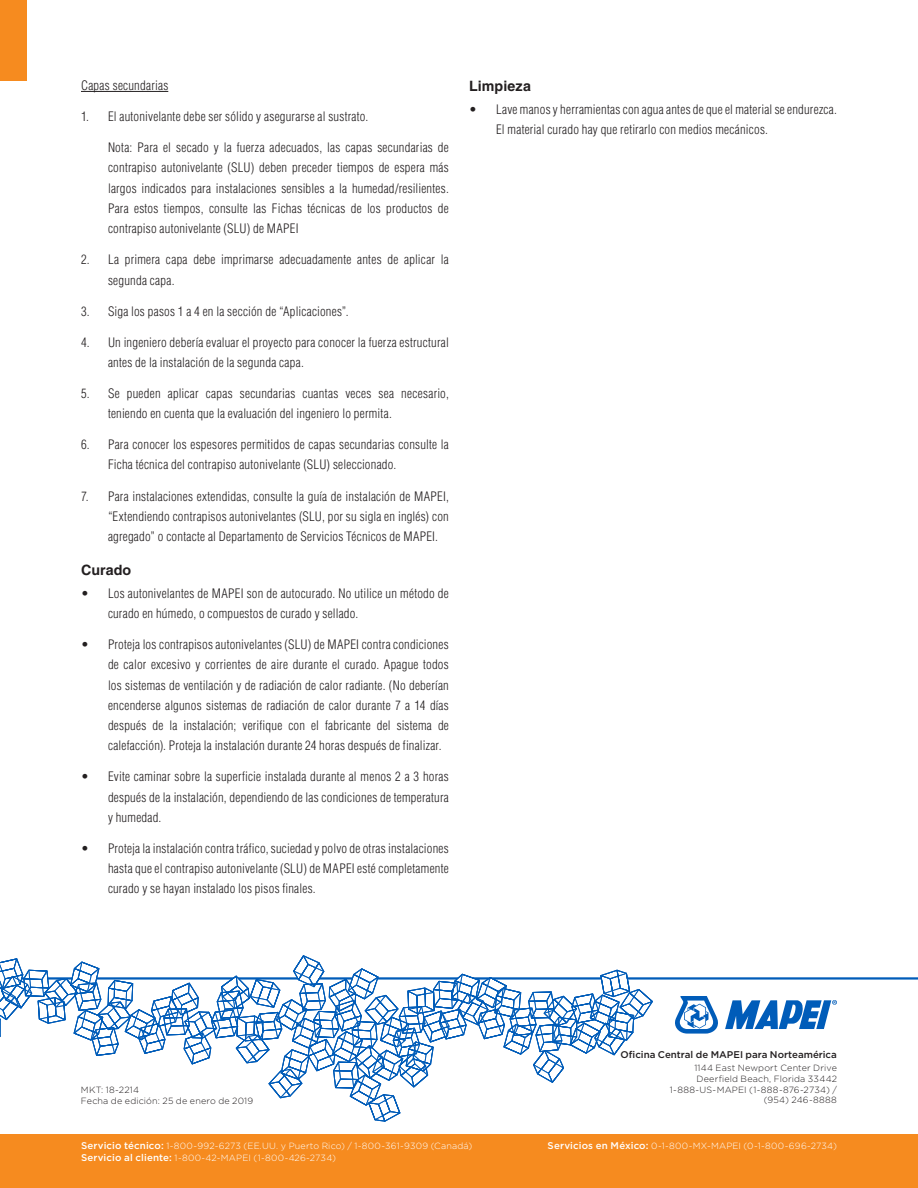
<style>
.page{position:relative;width:918px;height:1188px;background:#fff}
.page>*{position:absolute;margin:0;border:0;box-sizing:border-box;transform-origin:0 0}
.t1{font:700 14.25px "Helvetica LT Std";letter-spacing:.01em;color:#231f20}
.t2{font:300 condensed 12.75px/20.2px "Helvetica LT Std";letter-spacing:.02em;color:#231f20}
.t3{font:500 9.75px "Gotham HTF";color:#231f20}
.t4{font:300 9px/11.7px "Gotham HTF";letter-spacing:.02em;color:#fff}
.t5{font:300 9px/10.8px "Gotham HTF";letter-spacing:.02em;color:#231f20;text-align:right}
.s1{font-weight:500;font-size:9.75px}
</style>
<div class="page">
<div style="left:0;top:0;width:27px;height:81px;background:#f68b1f"></div>
<hr style="left:81px;top:91px;width:87px;height:1px;background:#231f20">
<svg style="left:675px;top:996px;width:43px;height:38px"></svg>
<svg style="left:725px;top:1000px;width:112px;height:29px"></svg>
<hr style="left:0;top:977px;width:918px;height:3px;background:#005cb9">
<div style="left:0;top:1134px;width:918px;height:54px;background:#f68b1f"></div>
<svg style="left:0;top:956px;width:652px;height:165px"></svg>
<p class="t2" style="left:81px;top:75px;width:89px">Capas secundarias</p>
<p class="t2" style="left:81px;top:106px;width:289px">1. El autonivelante debe ser sólido y asegurarse al sustrato.</p>
<p class="t2" style="left:108px;top:137px;width:342px;text-align:justify">Nota: Para el secado y la fuerza adecuados, las capas secundarias de contrapiso autonivelante (SLU) deben preceder tiempos de espera más largos indicados para instalaciones sensibles a la humedad/resilientes.<br>Para estos tiempos, consulte las Fichas técnicas de los productos de contrapiso autonivelante (SLU) de MAPEI</p>
<p class="t2" style="left:108px;top:249px;width:342px;text-indent:-27px">2. La primera capa debe imprimarse adecuadamente antes de aplicar la segunda capa.</p>
<p class="t2" style="left:81px;top:301px;width:269px">3. Siga los pasos 1 a 4 en la sección de “Aplicaciones”.</p>
<p class="t2" style="left:108px;top:332px;width:342px;text-indent:-27px">4. Un ingeniero debería evaluar el proyecto para conocer la fuerza estructural antes de la instalación de la segunda capa.</p>
<p class="t2" style="left:108px;top:383px;width:342px;text-indent:-27px">5. Se pueden aplicar capas secundarias cuantas veces sea necesario, teniendo en cuenta que la evaluación del ingeniero lo permita.</p>
<p class="t2" style="left:108px;top:434px;width:342px;text-indent:-27px">6. Para conocer los espesores permitidos de capas secundarias consulte la<br>Ficha técnica del contrapiso autonivelante (SLU) seleccionado.</p>
<p class="t2" style="left:108px;top:486px;width:342px;text-align:justify;text-indent:-27px">7. Para instalaciones extendidas, consulte la guía de instalación de MAPEI, “Extendiendo contrapisos autonivelantes (SLU, por su sigla en inglés) con agregado” o contacte al Departamento de Servicios Técnicos de MAPEI.</p>
<p class="t1" style="left:81px;top:562px;width:52px">Curado</p>
<p class="t2" style="left:108px;top:583px;width:342px;text-indent:-27px">• Los autonivelantes de MAPEI son de autocurado. No utilice un método de curado en húmedo, o compuestos de curado y sellado.</p>
<p class="t2" style="left:108px;top:634px;width:342px;text-align:justify;text-indent:-27px">• Proteja los contrapisos autonivelantes (SLU) de MAPEI contra condiciones de calor excesivo y corrientes de aire durante el curado. Apague todos los sistemas de ventilación y de radiación de calor radiante. (No deberían encenderse algunos sistemas de radiación de calor durante 7 a 14 días después de la instalación; verifique con el fabricante del sistema de calefacción). Proteja la instalación durante 24 horas después de finalizar.</p>
<p class="t2" style="left:108px;top:767px;width:342px;text-align:justify;text-indent:-27px">• Evite caminar sobre la superficie instalada durante al menos 2 a 3 horas después de la instalación, dependiendo de las condiciones de temperatura y humedad.</p>
<p class="t2" style="left:108px;top:838px;width:342px;text-align:justify;text-indent:-27px">• Proteja la instalación contra tráfico, suciedad y polvo de otras instalaciones hasta que el contrapiso autonivelante (SLU) de MAPEI esté completamente curado y se hayan instalado los pisos finales.</p>
<p class="t1" style="left:469px;top:78px;width:63px">Limpieza</p>
<p class="t2" style="left:496px;top:99px;width:342px;text-indent:-27px">• Lave manos y herramientas con agua antes de que el material se endurezca.<br>El material curado hay que retirarlo con medios mecánicos.</p>
<p class="t3" style="left:621px;top:1049px;width:218px">Oficina Central de MAPEI para Norteamérica</p>
<p class="t5" style="left:670px;top:1062px;width:169px">1144 East Newport Center Drive<br>Deerfield Beach, Florida 33442<br>1-888-US-MAPEI (1-888-876-2734) / (954) 246-8888</p>
<p class="t5" style="left:81px;top:1085px;width:174px;text-align:left">MKT: 18-2214<br>Fecha de edición: 25 de enero de 2019</p>
<p class="t4" style="left:81px;top:1140px;width:393px"><span class="s1">Servicio técnico:</span> 1-800-992-6273 (EE.UU. y Puerto Rico) / 1-800-361-9309 (Canadá)<br><span class="s1">Servicio al cliente:</span> 1-800-42-MAPEI (1-800-426-2734)</p>
<p class="t4" style="left:548px;top:1140px;width:291px"><span class="s1">Servicios en México:</span> 0-1-800-MX-MAPEI (0-1-800-696-2734)</p>
</div>
